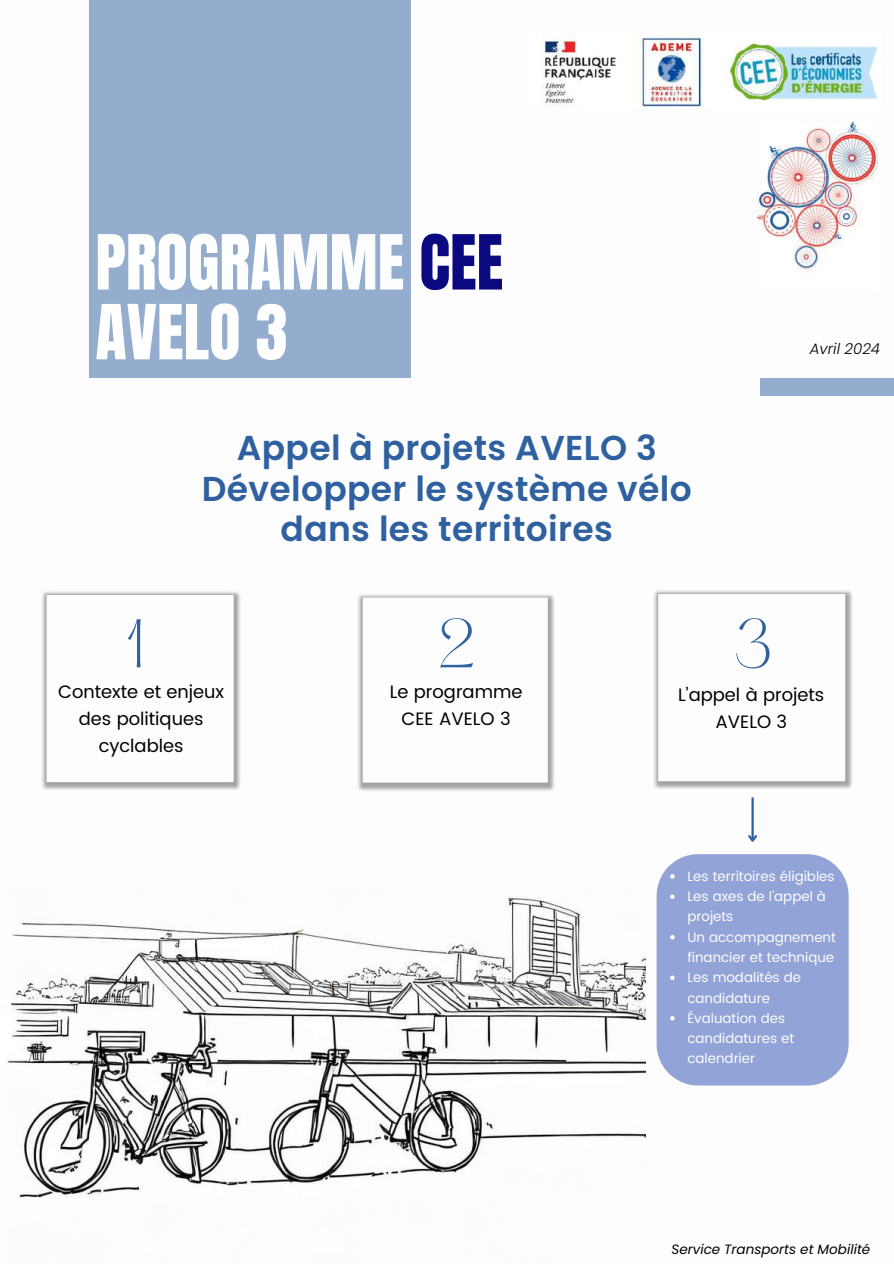
<style>
.page{position:relative;width:894px;height:1264px;background:#fff}
.page>*{position:absolute;margin:0;border:0;box-sizing:border-box;transform-origin:0 0}
.t1{font:64.5px/69.8px "Anton";color:#fff}
.t2{font:300 60px "Hatton";color:#2f609f}
.t3{font:600 34.5px/40.5px "Poppins";letter-spacing:.01em;color:#2f609f;text-align:center}
.t4{font:18px/27px "Poppins";color:#000;text-align:center}
.t5{font:italic 300 15px "Poppins";color:#000}
.t6{font:13.5px/20.2px "Poppins";color:#fdfdfd}
.t7{font:italic 13.5px "Poppins";color:#000}
.s1{color:#fdfdfd}
.s2{color:#0b0980}
</style>
<div class="page">
<div style="left:89px;top:0;width:322px;height:378px;background:#94accd"></div>
<div style="left:760px;top:378px;width:133px;height:18px;background:#94accd"></div>
<img style="left:542px;top:32px;width:335px;height:78px">
<img style="left:757px;top:123px;width:119px;height:150px">
<img style="left:41px;top:591px;width:200px;height:199px">
<img style="left:357px;top:594px;width:198px;height:197px">
<img style="left:653px;top:590px;width:200px;height:208px">
<img style="left:6px;top:895px;width:639px;height:303px">
<div style="left:656px;top:854px;width:192px;height:231px;background:#92a4d7"></div>
<hr style="left:751px;top:797px;width:2px;height:43px;background:#2f609f">
<svg style="left:748px;top:833px;width:9px;height:9px"></svg>
<h1 class="t1" style="left:95px;top:228px;width:409px">PROGRA<span class="s1">MME</span> <span class="s2">CEE<br></span>AVELO 3</h1>
<h3 class="t3" style="left:202px;top:428px;width:491px">Appel à projets AVELO 3<br>Développer le système vélo dans les territoires</h3>
<h2 class="t2" style="left:126px;top:615px;width:21px">1</h2>
<h2 class="t2" style="left:436px;top:615px;width:41px">2</h2>
<h2 class="t2" style="left:733px;top:615px;width:40px">3</h2>
<p class="t5" style="left:809px;top:338px;width:72px">Avril 2024</p>
<h3 class="t4" style="left:58px;top:677px;width:167px">Contexte et enjeux des politiques cyclables</h3>
<h3 class="t4" style="left:389px;top:677px;width:134px">Le programme<br>CEE AVELO 3</h3>
<h3 class="t4" style="left:678px;top:681px;width:148px">L’appel à projets<br>AVELO 3</h3>
<p class="t6" style="left:687px;top:866px;width:150px">Les territoires éligibles<br>Les axes de l’appel à projets<br>Un accompagnement financier et technique<br>Les modalités de candidature<br>Évaluation des candidatures et calendrier</p>
<p class="t7" style="left:671px;top:1240px;width:200px">Service Transports et Mobilité</p>
</div>
